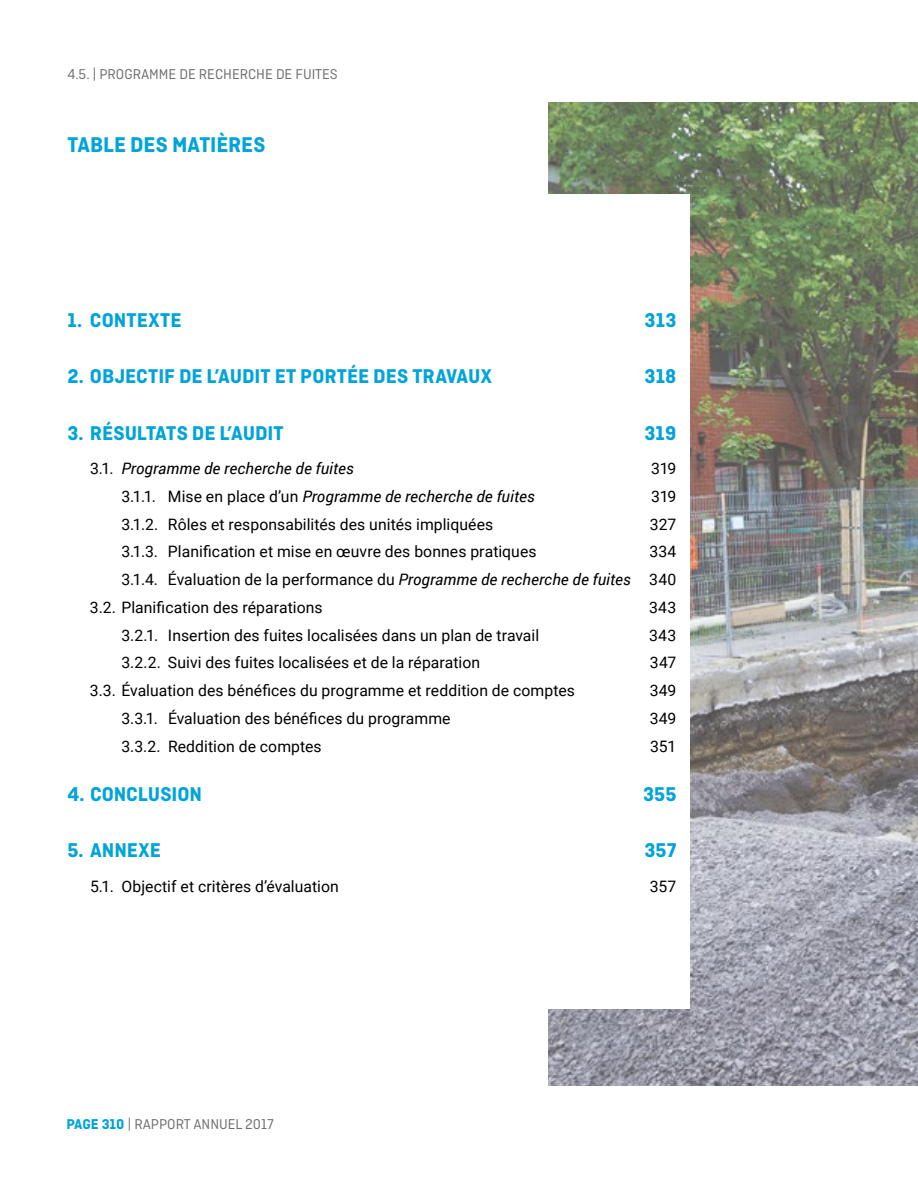
<style>
.page{position:relative;width:918px;height:1188px;background:#fff}
.page>*{position:absolute;margin:0;border:0;box-sizing:border-box;transform-origin:0 0}
.t1{font:700 22.5px "Ciutadella";color:#00a4da}
.t2{font:700 21px "Ciutadella";color:#00a4da}
.t3{font:15.75px "Roboto";letter-spacing:.005em;color:#000}
.t4{font:italic 15.75px "Roboto";letter-spacing:.005em;color:#000}
.t5{font:15px "Ciutadella";color:#706f6f}
.s1{font-style:normal}
.s2{font-style:italic}
.s3{font-weight:700;color:#00a4da}
</style>
<div class="page">
<img style="left:548px;top:103px;width:370px;height:982px">
<div style="left:68px;top:194px;width:622px;height:815px;background:#fff"></div>
<p class="t5" style="left:68px;top:66px;width:272px">4.5. | PROGRAMME DE RECHERCHE DE FUITES</p>
<h1 class="t1" style="left:68px;top:131px;width:199px">TABLE DES MATIÈRES</h1>
<h2 class="t2" style="left:68px;top:308px;width:116px">1. CONTEXTE</h2>
<h2 class="t2" style="left:645px;top:308px;width:33px">313</h2>
<h2 class="t2" style="left:67px;top:364px;width:426px">2. OBJECTIF DE L’AUDIT ET PORTÉE DES TRAVAUX</h2>
<h2 class="t2" style="left:645px;top:364px;width:33px">318</h2>
<h2 class="t2" style="left:67px;top:421px;width:218px">3. RÉSULTATS DE L’AUDIT</h2>
<h2 class="t2" style="left:644px;top:421px;width:33px">319</h2>
<p class="t4" style="left:90px;top:457px;width:265px"><span class="s1">3.1.</span> Programme de recherche de fuites</p>
<p class="t3" style="left:651px;top:457px;width:27px">319</p>
<p class="t4" style="left:121px;top:485px;width:415px"><span class="s1">3.1.1. Mise en place d’un</span> Programme de recherche de fuites</p>
<p class="t3" style="left:651px;top:485px;width:27px">319</p>
<p class="t3" style="left:121px;top:513px;width:373px">3.1.2. Rôles et responsabilités des unités impliquées</p>
<p class="t3" style="left:650px;top:513px;width:28px">327</p>
<p class="t3" style="left:121px;top:541px;width:417px">3.1.3. Planification et mise en œuvre des bonnes pratiques</p>
<p class="t3" style="left:649px;top:541px;width:28px">334</p>
<p class="t3" style="left:121px;top:568px;width:557px">3.1.4. Évaluation de la performance du <span class="s2">Programme de recherche de fuites</span> 340</p>
<p class="t3" style="left:90px;top:596px;width:234px">3.2. Planification des réparations</p>
<p class="t3" style="left:649px;top:596px;width:29px">343</p>
<p class="t3" style="left:121px;top:624px;width:419px">3.2.1. Insertion des fuites localisées dans un plan de travail</p>
<p class="t3" style="left:649px;top:624px;width:29px">343</p>
<p class="t3" style="left:121px;top:652px;width:360px">3.2.2. Suivi des fuites localisées et de la réparation</p>
<p class="t3" style="left:650px;top:652px;width:28px">347</p>
<p class="t3" style="left:90px;top:679px;width:486px">3.3. Évaluation des bénéfices du programme et reddition de comptes</p>
<p class="t3" style="left:650px;top:679px;width:28px">349</p>
<p class="t3" style="left:122px;top:707px;width:331px">3.3.1. Évaluation des bénéfices du programme</p>
<p class="t3" style="left:650px;top:707px;width:28px">349</p>
<p class="t3" style="left:122px;top:735px;width:202px">3.3.2. Reddition de comptes</p>
<p class="t3" style="left:650px;top:735px;width:28px">351</p>
<h2 class="t2" style="left:68px;top:782px;width:136px">4. CONCLUSION</h2>
<h2 class="t2" style="left:643px;top:782px;width:35px">355</h2>
<h2 class="t2" style="left:67px;top:838px;width:95px">5. ANNEXE</h2>
<h2 class="t2" style="left:644px;top:838px;width:34px">357</h2>
<p class="t3" style="left:90px;top:875px;width:250px">5.1. Objectif et critères d’évaluation</p>
<p class="t3" style="left:650px;top:875px;width:28px">357</p>
<p class="t5" style="left:66px;top:1116px;width:209px"><span class="s3">PAGE 310</span> | RAPPORT ANNUEL 2017</p>
</div>
